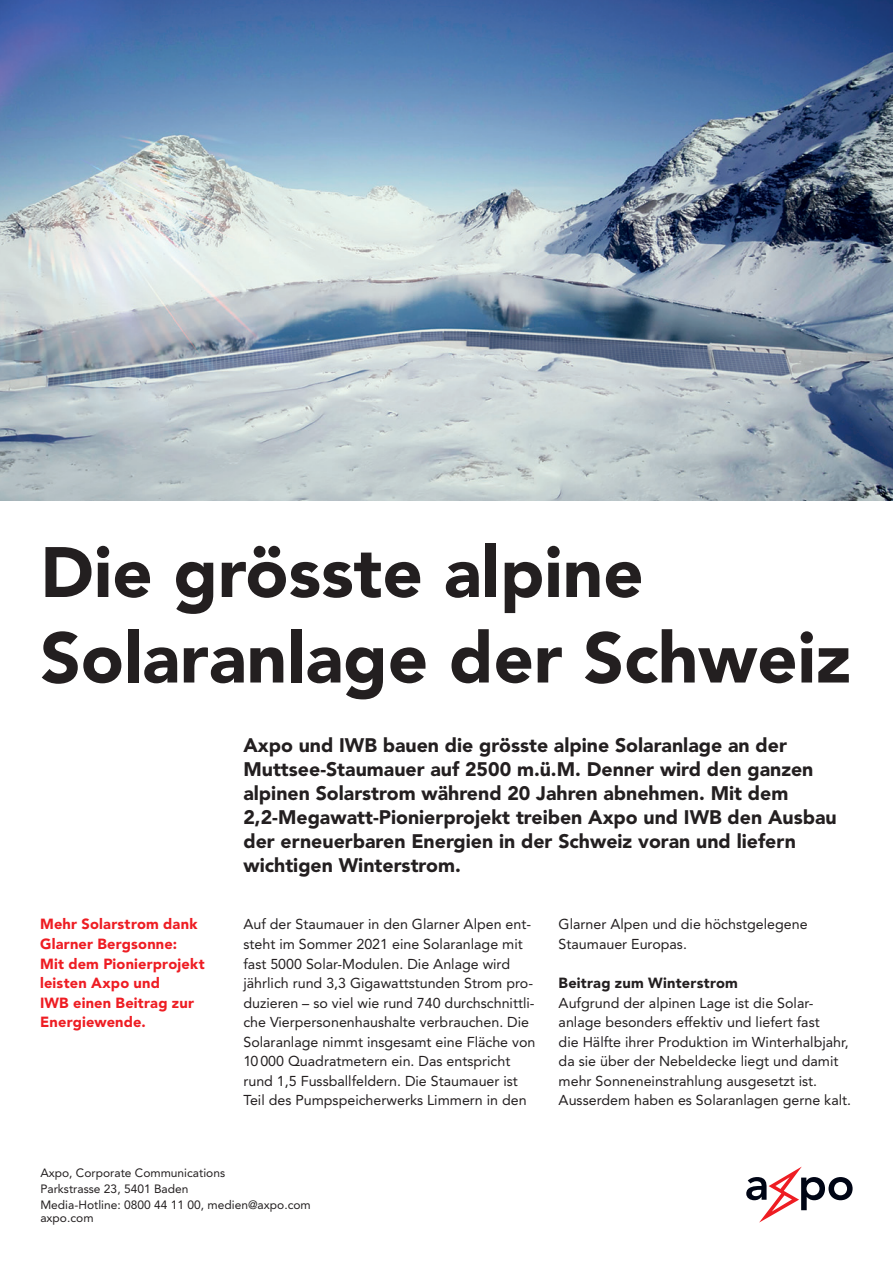
<style>
.page{position:relative;width:893px;height:1263px;background:#fff}
.page>*{position:absolute;margin:0;border:0;box-sizing:border-box;transform-origin:0 0}
.Title_Black{font:900 70.5px/85.5px "Avenir LT Pro";color:#231f20}
.Lead_13pt_Black{font:900 19.5px/24px "Avenir LT Pro";color:#231f20}
.Copy_9_5pt_Black{font:900 14.7px/19.5px "Avenir LT Pro";letter-spacing:.015em;color:#ee1d23}
.Copy_Tabelle_9_5pt_R{font:900 14.7px "Avenir LT Pro";letter-spacing:.015em;color:#231f20}
.Copy_Tabelle_9_5pt_R-2{font:14.25px/19.5px "Avenir LT Pro";color:#231f20}
.Address_8pt_Roman{font:12px "Avenir LT Pro";color:#231f20}
</style>
<div class="page">
<svg style="left:746px;top:1166px;width:107px;height:56px"></svg>
<img style="left:0;top:0;width:893px;height:500px">
<p class="Title_Black" style="left:40px;top:530px;width:812px">Die grösste alpine<br>Solaranlage der Schweiz</p>
<p class="Lead_13pt_Black" style="left:243px;top:733px;width:595px">Axpo und IWB bauen die grösste alpine Solaranlage an der Muttsee-Staumauer auf 2500 m.ü.M. Denner wird den ganzen alpinen Solarstrom während 20 Jahren abnehmen. Mit dem 2,2-Megawatt-Pionierprojekt treiben Axpo und IWB den Ausbau der erneuerbaren Energien in der Schweiz voran und liefern wichtigen Winterstrom.</p>
<p class="Copy_9_5pt_Black" style="left:40px;top:915px;width:166px">Mehr Solarstrom dank<br>Glarner Bergsonne:<br>Mit dem Pionierprojekt leisten Axpo und<br>IWB einen Beitrag zur<br>Energiewende.</p>
<p class="Copy_Tabelle_9_5pt_R-2" style="left:243px;top:915px;width:293px">Auf der Staumauer in den Glarner Alpen ent&shy;steht im Sommer 2021 eine Solaranlage mit fast 5000 Solar-Modulen. Die Anlage wird jährlich rund 3,3 Gigawattstunden Strom pro&shy;duzieren – so viel wie rund 740 durchschnittli&shy;che Vierpersonenhaushalte verbrauchen. Die Solaranlage nimmt insgesamt eine Fläche von 10000 Quadratmetern ein. Das entspricht rund 1,5 Fussballfeldern. Die Staumauer ist Teil des Pumpspeicherwerks Limmern in den</p>
<p class="Copy_Tabelle_9_5pt_R-2" style="left:559px;top:915px;width:250px">Glarner Alpen und die höchstgelegene<br>Staumauer Europas.</p>
<p class="Copy_Tabelle_9_5pt_R" style="left:559px;top:974px;width:181px">Beitrag zum Winterstrom</p>
<p class="Copy_Tabelle_9_5pt_R-2" style="left:559px;top:993px;width:294px">Aufgrund der alpinen Lage ist die Solar&shy;anlage besonders effektiv und liefert fast<br>die Hälfte ihrer Produktion im Winterhalbjahr, da sie über der Nebeldecke liegt und damit mehr Sonneneinstrahlung ausgesetzt ist.<br>Ausserdem haben es Solaranlagen gerne kalt.</p>
<p class="Address_8pt_Roman" style="left:40px;top:1165px;width:186px">Axpo, Corporate Communications</p>
<p class="Address_8pt_Roman" style="left:40px;top:1181px;width:150px">Parkstrasse 23, 5401 Baden</p>
<p class="Address_8pt_Roman" style="left:40px;top:1197px;width:272px">Media-Hotline: 0800 44 11 00, medien@axpo.com</p>
<p class="Address_8pt_Roman" style="left:40px;top:1210px;width:55px">axpo.com</p>
</div>
